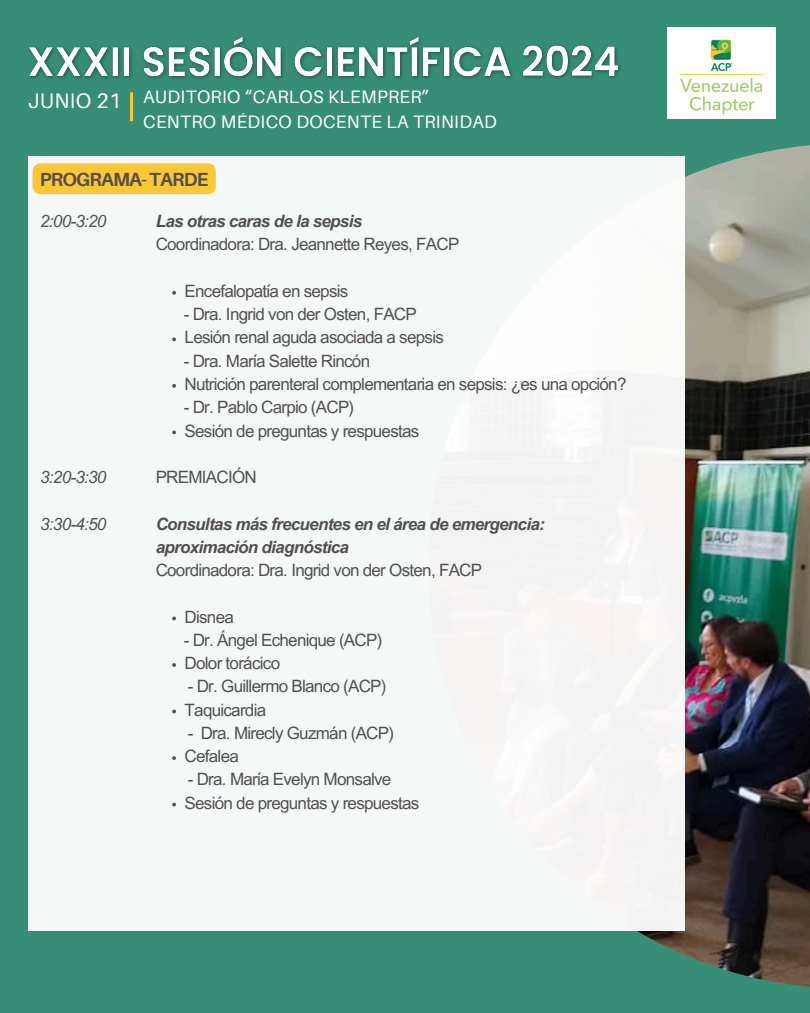
<style>
.page{position:relative;width:810px;height:1013px;background:#fff}
.page>*{position:absolute;margin:0;border:0;box-sizing:border-box;transform-origin:0 0}
.t1{font:21px "Aileron";letter-spacing:.02em;color:#fff}
.t2{font:700 19px "Aileron";letter-spacing:-.04em;color:#544f4f}
.t3{font:18px/24.8px "Aileron";letter-spacing:.02em;color:#fff}
.t4{font:17px/23.2px "Arial MT Pro";letter-spacing:-.04em;color:#544f4f}
.t5{font:italic 700 17px/23.2px "Arial MT Pro";letter-spacing:-.04em;color:#544f4f}
.t6{font:italic 17px "Arial MT Pro";letter-spacing:-.04em;color:#544f4f}
</style>
<div class="page">
<div style="left:0;top:0;width:810px;height:1012px;background:#368e77"></div>
<img style="left:29px;top:36px;width:592px;height:43px">
<img style="left:637px;top:145px;width:173px;height:842px">
<div style="left:28px;top:156px;width:657px;height:775px;background:#f4f9f8"></div>
<svg style="left:172px;top:291px;width:4px;height:4px"></svg>
<svg style="left:172px;top:337px;width:4px;height:4px"></svg>
<svg style="left:172px;top:384px;width:4px;height:4px"></svg>
<svg style="left:172px;top:430px;width:4px;height:4px"></svg>
<svg style="left:172px;top:616px;width:4px;height:4px"></svg>
<svg style="left:172px;top:663px;width:4px;height:4px"></svg>
<svg style="left:172px;top:709px;width:4px;height:4px"></svg>
<svg style="left:172px;top:756px;width:4px;height:4px"></svg>
<svg style="left:172px;top:802px;width:4px;height:4px"></svg>
<div style="left:33px;top:163px;width:183px;height:31px;background:#fac735"></div>
<img style="left:667px;top:27px;width:109px;height:92px">
<hr style="left:130px;top:92px;width:3px;height:29px;background:#fac735">
<h4 class="t1" style="left:28px;top:87px;width:95px">JUNIO 21</h4>
<h4 class="t3" style="left:143px;top:84px;width:355px">AUDITORIO “CARLOS KLEMPRER”<br>CENTRO MÉDICO DOCENTE LA TRINIDAD</h4>
<p class="t2" style="left:40px;top:167px;width:170px">PROGRAMA-TARDE</p>
<h4 class="t6" style="left:40px;top:215px;width:68px">2:00-3:20</h4>
<p class="t6" style="left:40px;top:470px;width:68px">3:20-3:30</p>
<p class="t6" style="left:40px;top:517px;width:68px">3:30-4:50</p>
<p class="t5" style="left:156px;top:212px;width:208px">Las otras caras de la sepsis</p>
<p class="t4" style="left:156px;top:235px;width:305px">Coordinadora: Dra. Jeannette Reyes, FACP</p>
<p class="t4" style="left:185px;top:281px;width:165px">Encefalopatía en sepsis</p>
<p class="t4" style="left:184px;top:305px;width:262px">- Dra. Ingrid von der Osten, FACP<br>Lesión renal aguda asociada a sepsis</p>
<p class="t4" style="left:184px;top:351px;width:444px">- Dra. María Salette Rincón<br>Nutrición parenteral complementaria en sepsis: ¿es una opción?</p>
<p class="t4" style="left:184px;top:398px;width:237px">- Dr. Pablo Carpio (ACP)<br>Sesión de preguntas y respuestas</p>
<p class="t4" style="left:156px;top:467px;width:103px">PREMIACIÓN</p>
<p class="t5" style="left:156px;top:514px;width:391px">Consultas más frecuentes en el área de emergencia: aproximación diagnóstica</p>
<p class="t4" style="left:156px;top:560px;width:328px">Coordinadora: Dra. Ingrid von der Osten, FACP</p>
<p class="t4" style="left:185px;top:607px;width:51px">Disnea</p>
<p class="t4" style="left:184px;top:630px;width:200px">- Dr. Ángel Echenique (ACP)<br>Dolor torácico</p>
<p class="t4" style="left:185px;top:677px;width:204px">- Dr. Guillermo Blanco (ACP)<br>Taquicardia</p>
<p class="t4" style="left:185px;top:723px;width:211px">- Dra. Mirecly Guzmán (ACP)<br>Cefalea</p>
<p class="t4" style="left:185px;top:770px;width:236px">- Dra. María Evelyn Monsalve<br>Sesión de preguntas y respuestas</p>
</div>
